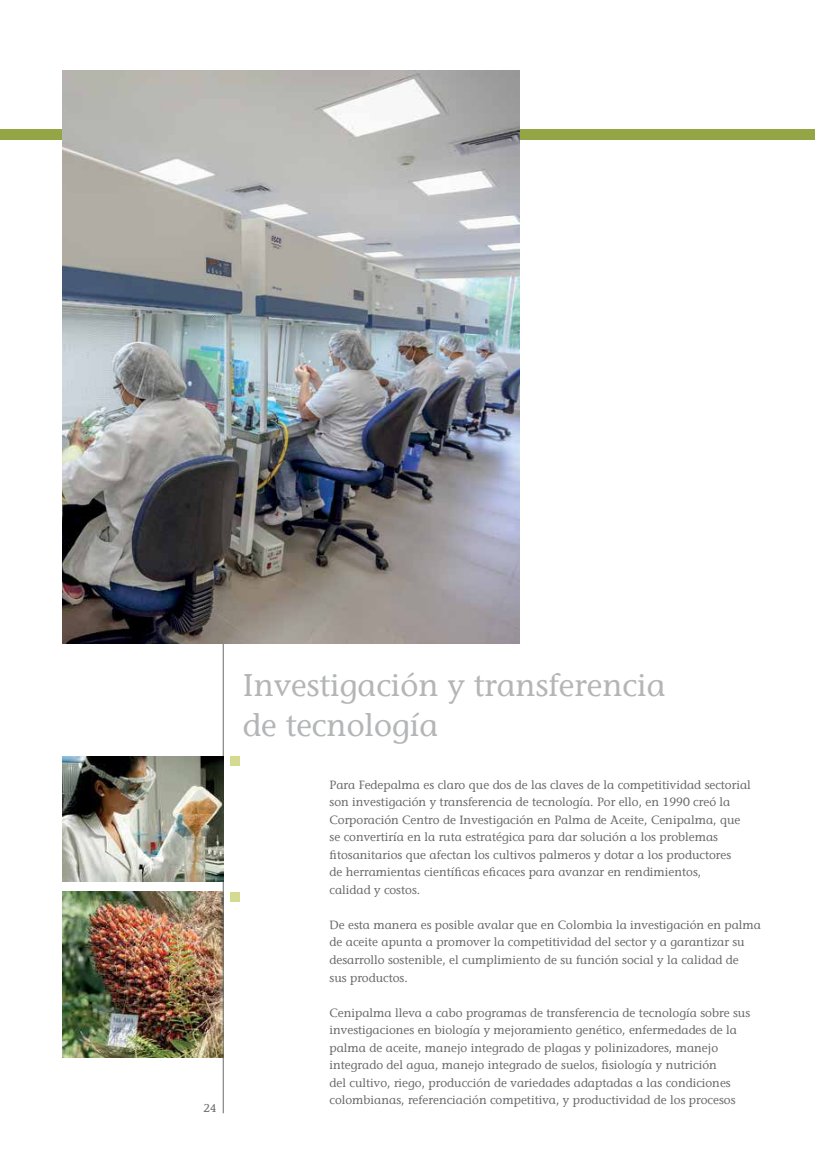
<style>
.page{position:relative;width:815px;height:1170px;background:#fff}
.page>*{position:absolute;margin:0;border:0;box-sizing:border-box;transform-origin:0 0}
.t1{font:31.25px/40px "Stone Informal LT";color:#b4b5b6}
.t2{font:11.88px/17.5px "Stone Informal LT";color:#696a6d}
.t3{font:11.25px "Stone Informal LT";color:#696a6d}
</style>
<div class="page">
<div style="left:0;top:129px;width:815px;height:11px;background:#94a545"></div>
<div style="left:230px;top:891px;width:10px;height:10px;background:#d4db91"></div>
<img style="left:62px;top:891px;width:161px;height:166px">
<hr style="left:223px;top:160px;width:1px;height:953px;background:#696a6d">
<img style="left:62px;top:71px;width:458px;height:572px">
<img style="left:62px;top:756px;width:162px;height:125px">
<div style="left:230px;top:756px;width:10px;height:10px;background:#d4db91"></div>
<p class="t3" style="left:204px;top:1100px;width:14px">24</p>
<h1 class="t1" style="left:243px;top:665px;width:424px">Investigación y transferencia de tecnología</h1>
<p class="t2" style="left:330px;top:776px;width:423px">Para Fedepalma es claro que dos de las claves de la competitividad sectorial son investigación y transferencia de tecnología. Por ello, en 1990 creó la Corporación Centro de Investigación en Palma de Aceite, Cenipalma, que se convertiría en la ruta estratégica para dar solución a los problemas fitosanitarios que afectan los cultivos palmeros y dotar a los productores<br>de herramientas científicas eficaces para avanzar en rendimientos,<br>calidad y costos.</p>
<p class="t2" style="left:330px;top:916px;width:433px">De esta manera es posible avalar que en Colombia la investigación en palma de aceite apunta a promover la competitividad del sector y a garantizar su desarrollo sostenible, el cumplimiento de su función social y la calidad de<br>sus productos.</p>
<p class="t2" style="left:330px;top:1003px;width:422px">Cenipalma lleva a cabo programas de transferencia de tecnología sobre sus investigaciones en biología y mejoramiento genético, enfermedades de la palma de aceite, manejo integrado de plagas y polinizadores, manejo integrado del agua, manejo integrado de suelos, fisiología y nutrición<br>del cultivo, riego, producción de variedades adaptadas a las condiciones colombianas, referenciación competitiva, y productividad de los procesos</p>
</div>
